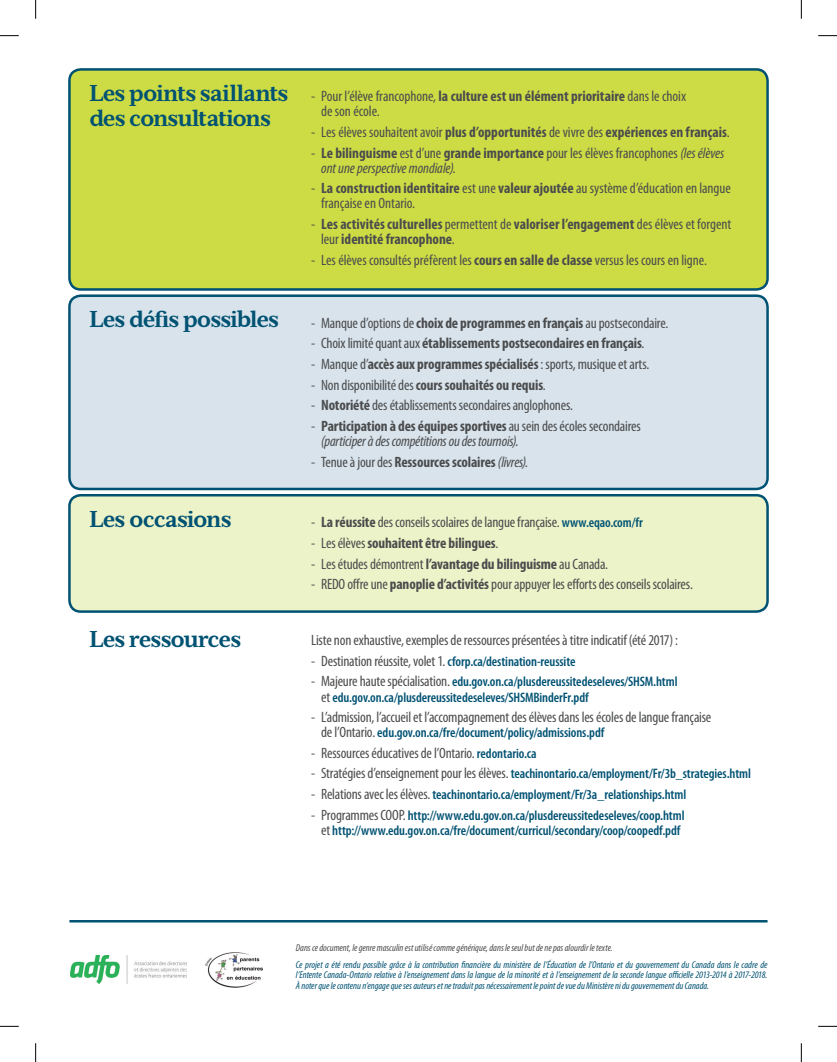
<style>
.page{position:relative;width:837px;height:1062px;background:#fff}
.page>*{position:absolute;margin:0;border:0;box-sizing:border-box;transform-origin:0 0}
.t1{font:700 22.5px/25px "Serif 6 Beta";letter-spacing:-.035em;color:#005273}
.t2{font:condensed 15px/15px "Myriad Pro";letter-spacing:-.015em;color:#4b4c4d}
.t3{font:700 condensed 15px/15px "Myriad Pro";letter-spacing:-.005em;color:#4b4c4d}
.t4{font:italic condensed 15px/15px "Myriad Pro";letter-spacing:-.015em;color:#4b4c4d}
.t5{font:600 condensed 13.75px/15px "Myriad Pro";letter-spacing:-.005em;color:#005273}
.t6{font:italic condensed 10px/10.6px "Myriad Pro";color:#005273;text-align:justify}
.t7{font:italic condensed 10px "Myriad Pro";color:#4b4c4d}
.s1{font-weight:700}
.s2{font-weight:400}
.s3{font-style:normal}
.s4{font-weight:700;font-style:normal}
.s5{font-weight:400;font-style:italic}
.s6{font-weight:600;font-size:13.75px;color:#005273}
.s7{font-weight:400;font-size:15px;color:#4b4c4d}
</style>
<div class="page">
<div style="left:69px;top:69px;width:698px;height:220px;background:#cddc44;border-radius:11px"></div>
<div style="left:68px;top:68px;width:700px;height:223px;border:2px solid #005273;border-radius:11px"></div>
<div style="left:69px;top:296px;width:698px;height:193px;background:#d8e3ec;border-radius:11px"></div>
<div style="left:68px;top:294px;width:700px;height:196px;border:2px solid #005273;border-radius:11px"></div>
<hr style="left:69px;top:919px;width:698px;height:3px;background:#005273">
<div style="left:69px;top:495px;width:698px;height:116px;background:#edf3c8;border-radius:11px"></div>
<div style="left:68px;top:494px;width:700px;height:118px;border:2px solid #005273;border-radius:11px"></div>
<img style="left:70px;top:955px;width:116px;height:28px">
<img style="left:206px;top:952px;width:56px;height:35px">
<svg style="left:0;top:35px;width:19px;height:1px"></svg>
<svg style="left:818px;top:35px;width:18px;height:1px"></svg>
<svg style="left:0;top:1025px;width:19px;height:1px"></svg>
<svg style="left:818px;top:1025px;width:18px;height:1px"></svg>
<svg style="left:35px;top:0;width:1px;height:19px"></svg>
<svg style="left:35px;top:1043px;width:1px;height:18px"></svg>
<svg style="left:800px;top:0;width:1px;height:19px"></svg>
<svg style="left:800px;top:1043px;width:1px;height:18px"></svg>
<p class="t1" style="left:89px;top:81px;width:200px">Les points saillants des consultations</p>
<p class="t1" style="left:89px;top:307px;width:191px">Les défis possibles</p>
<p class="t1" style="left:89px;top:506px;width:143px">Les occasions</p>
<p class="t1" style="left:89px;top:627px;width:153px">Les ressources</p>
<p class="t2" style="left:321px;top:89px;width:366px;text-indent:-10px">- Pour l’élève francophone, <span class="s1">la culture est un élément prioritaire</span> dans le choix de son école.</p>
<p class="t3" style="left:311px;top:124px;width:420px"><span class="s2">- Les élèves souhaitent avoir</span> plus d’opportunités <span class="s2">de vivre des</span> expériences en français<span class="s2">.</span></p>
<p class="t4" style="left:321px;top:145px;width:404px;text-indent:-10px"><span class="s3">-</span> <span class="s4">Le bilinguisme</span> <span class="s3">est d’une</span> <span class="s4">grande importance</span> <span class="s3">pour les élèves francophones</span> (les élèves ont une perspective mondiale).</p>
<p class="t2" style="left:321px;top:181px;width:411px;text-indent:-10px">- <span class="s1">La construction identitaire</span> est une <span class="s1">valeur ajoutée</span> au système d’éducation en langue française en Ontario.</p>
<p class="t3" style="left:321px;top:216px;width:411px;text-indent:-10px"><span class="s2">-</span> Les activités culturelles <span class="s2">permettent de</span> valoriser l’engagement <span class="s2">des élèves et forgent leur</span> identité francophone<span class="s2">.</span></p>
<p class="t2" style="left:311px;top:252px;width:397px">- Les élèves consultés préfèrent les <span class="s1">cours en salle de classe</span> versus les cours en ligne.</p>
<p class="t2" style="left:311px;top:315px;width:358px">- Manque d’options de <span class="s1">choix de programmes en français</span> au postsecondaire.</p>
<p class="t3" style="left:311px;top:335px;width:335px"><span class="s2">- Choix limité quant aux</span> établissements postsecondaires en français<span class="s2">.</span></p>
<p class="t2" style="left:311px;top:356px;width:340px">- Manque d’<span class="s1">accès aux programmes spécialisés</span> : sports, musique et arts.</p>
<p class="t3" style="left:311px;top:377px;width:236px"><span class="s2">- Non disponibilité des</span> cours souhaités ou requis<span class="s2">.</span></p>
<p class="t2" style="left:311px;top:397px;width:263px">- <span class="s1">Notoriété</span> des établissements secondaires anglophones.</p>
<p class="t4" style="left:321px;top:418px;width:321px;text-indent:-10px"><span class="s3">-</span> <span class="s4">Participation à des équipes sportives</span> <span class="s3">au sein des écoles secondaires </span>(participer à des compétitions ou des tournois).</p>
<p class="t3" style="left:311px;top:453px;width:219px"><span class="s2">- Tenue à jour des</span> Ressources scolaires <span class="s5">(livres).</span></p>
<p class="t2" style="left:311px;top:514px;width:333px">- <span class="s1">La réussite</span> des conseils scolaires de langue française. <span class="s6">www.eqao.com/fr</span></p>
<p class="t3" style="left:311px;top:535px;width:188px"><span class="s2">- Les élèves</span> souhaitent être bilingues<span class="s2">.</span></p>
<p class="t2" style="left:311px;top:555px;width:298px">- Les études démontrent <span class="s1">l’avantage du bilinguisme</span> au Canada.</p>
<p class="t2" style="left:311px;top:576px;width:383px">- REDO offre une <span class="s1">panoplie d’activités</span> pour appuyer les efforts des conseils scolaires.</p>
<p class="t2" style="left:311px;top:632px;width:368px">Liste non exhaustive, exemples de ressources présentées à titre indicatif (été 2017) :</p>
<p class="t5" style="left:311px;top:654px;width:266px"><span class="s7">- Destination réussite, volet 1.</span> cforp.ca/destination-reussite</p>
<p class="t5" style="left:321px;top:674px;width:358px;text-indent:-10px"><span class="s7">- Majeure haute spécialisation.</span> edu.gov.on.ca/plusdereussitedeseleves/SHSM.html <span class="s7">et</span> edu.gov.on.ca/plusdereussitedeseleves/SHSMBinderFr.pdf</p>
<p class="t2" style="left:311px;top:709px;width:401px">- L’admission, l’accueil et l’accompagnement des élèves dans les écoles de langue française</p>
<p class="t5" style="left:321px;top:725px;width:285px"><span class="s7">de l’Ontario.</span> edu.gov.on.ca/fre/document/policy/admissions.pdf</p>
<p class="t2" style="left:311px;top:745px;width:227px">- Ressources éducatives de l’Ontario. <span class="s6">redontario.ca</span></p>
<p class="t5" style="left:311px;top:766px;width:441px"><span class="s7">- Stratégies d’enseignement pour les élèves.</span> teachinontario.ca/employment/Fr/3b_strategies.html</p>
<p class="t5" style="left:311px;top:787px;width:376px"><span class="s7">- Relations avec les élèves.</span> teachinontario.ca/employment/Fr/3a_relationships.html</p>
<p class="t5" style="left:311px;top:807px;width:375px;text-align:center"><span class="s7">- Programmes COOP.</span> http://www.edu.gov.on.ca/plusdereussitedeseleves/coop.html <span class="s7">et</span> http://www.edu.gov.on.ca/fre/document/curricul/secondary/coop/coopedf.pdf</p>
<p class="t7" style="left:296px;top:941px;width:318px">Dans ce document, le genre masculin est utilisé comme générique, dans le seul but de ne pas alourdir le texte.</p>
<p class="t6" style="left:296px;top:958px;width:473px">Ce projet a été rendu possible grâce à la contribution financière du ministère de l’Éducation de l’Ontario et du gouvernement du Canada dans le cadre de l’Entente Canada-Ontario relative à l’enseignement dans la langue de la minorité et à l’enseignement de la seconde langue officielle 2013-2014 à 2017-2018.<br>À noter que le contenu n’engage que ses auteurs et ne traduit pas nécessairement le point de vue du Ministère ni du gouvernement du Canada.</p>
</div>
